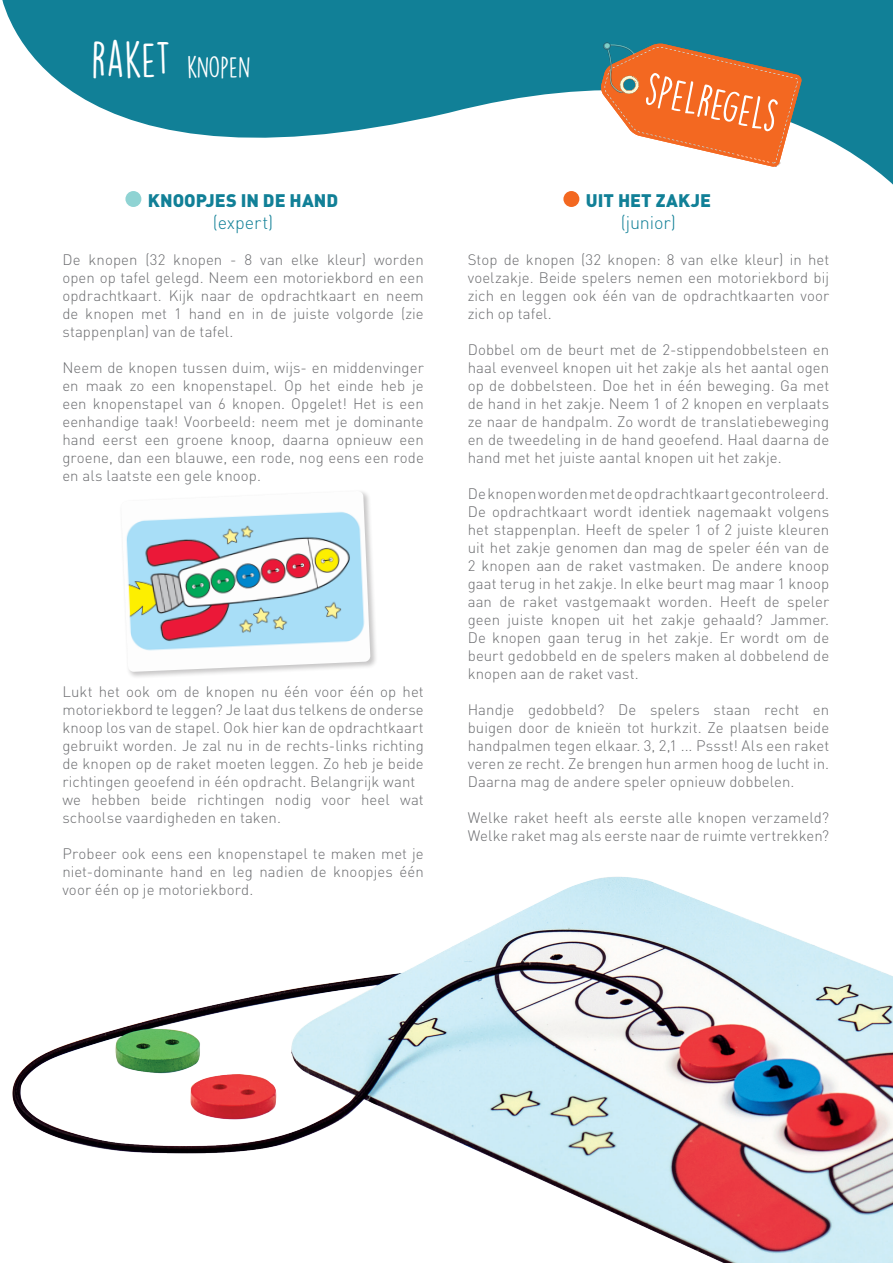
<style>
.page{position:relative;width:893px;height:1263px;background:#fff}
.page>*{position:absolute;margin:0;border:0;box-sizing:border-box;transform-origin:0 0}
.t1{font:27px "DK Lemon Yellow Sun";color:#fff}
.t2{font:900 18px "DIN Pro";color:#118097}
.t3{font:300 18px "DIN Pro";letter-spacing:-.005em;color:#118097}
.t4{font:300 15px/18px "DIN Pro";letter-spacing:.005em;color:#6c6d70;text-align:justify}
.s1{font-size:45px}
</style>
<div class="page">
<svg style="left:2px;top:0;width:891px;height:207px;fill:#118097"></svg>
<svg style="left:601px;top:42px;width:201px;height:125px"></svg>
<div style="left:120px;top:489px;width:258px;height:190px;background:#231f20;opacity:.25"></div>
<img style="left:121px;top:491px;width:249px;height:181px">
<img style="left:12px;top:877px;width:881px;height:386px">
<h1 class="t1" style="left:92px;top:51px;width:161px"><span class="s1">RAKET</span> KNOPEN</h1>
<p class="t2" style="left:148px;top:188px;width:192px">KNOOPJES IN DE HAND</p>
<p class="t3" style="left:213px;top:210px;width:62px">(expert)</p>
<p class="t4" style="left:62px;top:249px;width:363px">De knopen (32 knopen - 8 van elke kleur) worden open op tafel gelegd. Neem een motoriekbord en een opdrachtkaart. Kijk naar de opdrachtkaart en neem de knopen met 1 hand en in de juiste volgorde (zie stappenplan) van de tafel.</p>
<p class="t4" style="left:62px;top:357px;width:363px">Neem de knopen tussen duim, wijs- en middenvinger en maak zo een knopenstapel. Op het einde heb je een knopenstapel van 6 knopen. Opgelet! Het is een eenhandige taak! Voorbeeld: neem met je dominante hand eerst een groene knoop, daarna opnieuw een groene, dan een blauwe, een rode, nog eens een rode en als laatste een gele knoop.</p>
<p class="t4" style="left:62px;top:681px;width:363px;text-align:left">Lukt het ook om de knopen nu één voor één op het motoriekbord te leggen? Je laat dus telkens de onderse knoop los van de stapel. Ook hier kan de opdrachtkaart gebruikt worden. Je zal nu in de rechts-links richting de knopen op de raket moeten leggen. Zo heb je beide richtingen geoefend in één opdracht. Belangrijk want we hebben beide richtingen nodig voor heel wat schoolse vaardigheden en taken.</p>
<p class="t4" style="left:62px;top:843px;width:363px">Probeer ook eens een knopenstapel te maken met je niet-dominante hand en leg nadien de knoopjes één voor één op je motoriekbord.</p>
<p class="t2" style="left:586px;top:188px;width:127px">UIT HET ZAKJE</p>
<p class="t3" style="left:621px;top:210px;width:57px">(junior)</p>
<p class="t4" style="left:468px;top:249px;width:363px">Stop de knopen (32 knopen: 8 van elke kleur) in het voelzakje. Beide spelers nemen een motoriekbord bij zich en leggen ook één van de opdrachtkaarten voor zich op tafel.</p>
<p class="t4" style="left:468px;top:339px;width:363px">Dobbel om de beurt met de 2-stippendobbelsteen en haal evenveel knopen uit het zakje als het aantal ogen op de dobbelsteen. Doe het in één beweging. Ga met de hand in het zakje. Neem 1 of 2 knopen en verplaats ze naar de handpalm. Zo wordt de translatiebeweging en de tweedeling in de hand geoefend. Haal daarna de hand met het juiste aantal knopen uit het zakje.</p>
<p class="t4" style="left:468px;top:483px;width:363px">De knopen worden met de opdrachtkaart gecontroleerd.<br>De opdrachtkaart wordt identiek nagemaakt volgens het stappenplan. Heeft de speler 1 of 2 juiste kleuren uit het zakje genomen dan mag de speler één van de 2 knopen aan de raket vastmaken. De andere knoop gaat terug in het zakje. In elke beurt mag maar 1 knoop aan de raket vastgemaakt worden. Heeft de speler geen juiste knopen uit het zakje gehaald? Jammer.<br>De knopen gaan terug in het zakje. Er wordt om de beurt gedobbeld en de spelers maken al dobbelend de knopen aan de raket vast.</p>
<p class="t4" style="left:468px;top:699px;width:363px">Handje gedobbeld? De spelers staan recht en buigen door de knieën tot hurkzit. Ze plaatsen beide handpalmen tegen elkaar. 3, 2,1 ... Pssst! Als een raket veren ze recht. Ze brengen hun armen hoog de lucht in.<br>Daarna mag de andere speler opnieuw dobbelen.</p>
<p class="t4" style="left:468px;top:807px;width:363px">Welke raket heeft als eerste alle knopen verzameld?<br>Welke raket mag als eerste naar de ruimte vertrekken?</p>
</div>
